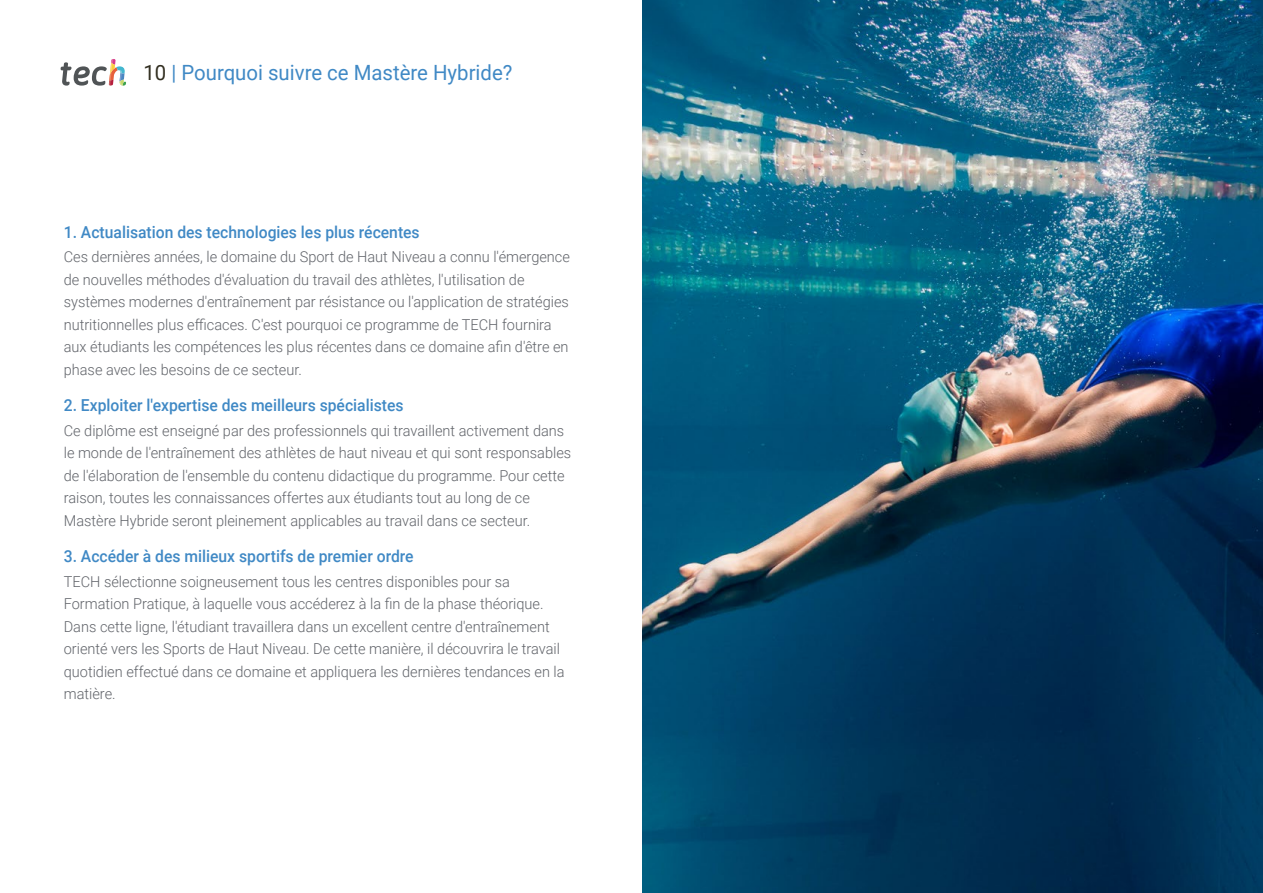
<style>
.page{position:relative;width:1263px;height:893px;background:#fff}
.page>*{position:absolute;margin:0;border:0;box-sizing:border-box;transform-origin:0 0}
.t1{font:21px "Roboto";color:#4089c5}
.t2{font:500 16.5px "Roboto";color:#4089c5;scale:.95 1}
.t3{font:300 15px/22.5px "Roboto";color:#61646a}
.s1{color:#312e20}
</style>
<div class="page">
<svg style="left:61px;top:59px;width:65px;height:27px"></svg>
<img style="left:642px;top:0;width:621px;height:893px">
<h1 class="t1" style="left:144px;top:57px;width:370px"><span class="s1">10</span> | Pourquoi suivre ce Mastère Hybride?</h1>
<p class="t2" style="left:64px;top:220px;width:376px">1. Actualisation des technologies les plus récentes</p>
<p class="t3" style="left:64px;top:245px;width:508px">Ces dernières années, le domaine du Sport de Haut Niveau a connu l'émergence de nouvelles méthodes d'évaluation du travail des athlètes, l'utilisation de systèmes modernes d'entraînement par résistance ou l'application de stratégies nutritionnelles plus efficaces. C'est pourquoi ce programme de TECH fournira aux étudiants les compétences les plus récentes dans ce domaine afin d'être en phase avec les besoins de ce secteur.</p>
<p class="t2" style="left:64px;top:394px;width:359px">2. Exploiter l'expertise des meilleurs spécialistes</p>
<p class="t3" style="left:64px;top:419px;width:509px">Ce diplôme est enseigné par des professionnels qui travaillent activement dans le monde de l'entraînement des athlètes de haut niveau et qui sont responsables de l'élaboration de l'ensemble du contenu didactique du programme. Pour cette raison, toutes les connaissances offertes aux étudiants tout au long de ce Mastère Hybride seront pleinement applicables au travail dans ce secteur.</p>
<p class="t2" style="left:64px;top:545px;width:370px">3. Accéder à des milieux sportifs de premier ordre</p>
<p class="t3" style="left:64px;top:569px;width:502px">TECH sélectionne soigneusement tous les centres disponibles pour sa Formation Pratique, à laquelle vous accéderez à la fin de la phase théorique.<br>Dans cette ligne, l'étudiant travaillera dans un excellent centre d'entraînement orienté vers les Sports de Haut Niveau. De cette manière, il découvrira le travail quotidien effectué dans ce domaine et appliquera les dernières tendances en la matière.</p>
</div>
